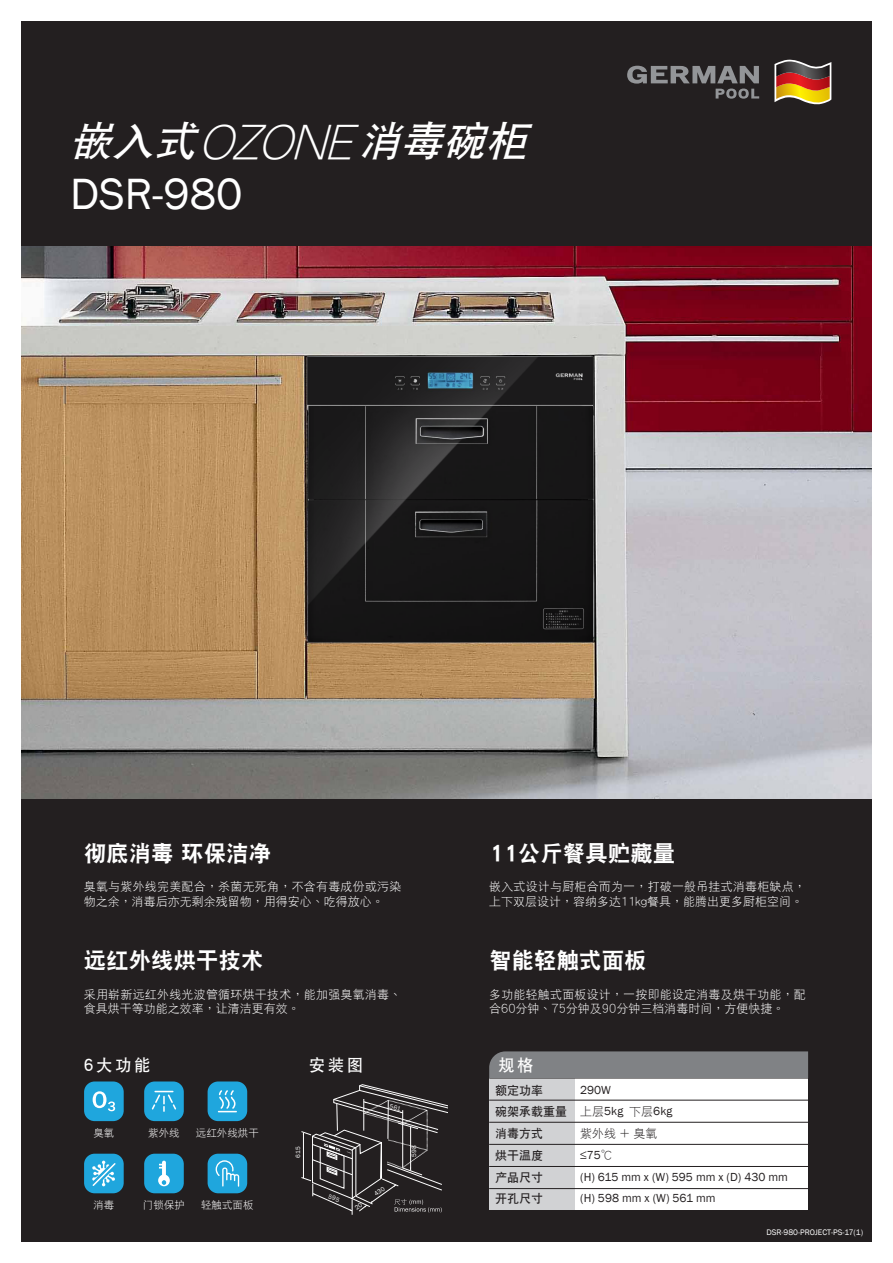
<style>
.page{position:relative;width:893px;height:1263px;background:#fff}
.page>*{position:absolute;margin:0;border:0;box-sizing:border-box;transform-origin:0 0}
.t1{font:45px "Franklin Gothic";color:#fff}
.t2{font:italic 40.8px "DFP Hei W7 GB5";color:#fff;scale:1.04 1}
.t3{font:22.5px "DFP Hei W9 GB5";color:#fff}
.t4{font:16.5px "DFP Hei W7 GB5";letter-spacing:.15em;color:#fff}
.t5{font:12px/14.4px "DFP Hei W3 GB5";letter-spacing:.015em;color:#fff}
.t6{font:12px "Franklin Gothic";color:#231f20}
.t7{font:12px/21.8px "DFP Hei W7 GB5";color:#231f20}
.t8{font:12px "DFP Hei W3 GB5";color:#231f20}
.t9{font:10.5px "DFP Hei W3 GB5";color:#fff}
.t10{font:8.25px "Franklin Gothic";color:#fff}
.t11{font:6.3px "Franklin Gothic";letter-spacing:.02em;color:#fff}
.s1{font-family:"DFP Hei W3 GB5";font-size:47.55px}
.s2{font-family:"DFP Hei W3 GB5"}
.s3{font-family:"Franklin Gothic"}
</style>
<div class="page">
<div style="left:21px;top:21px;width:851px;height:1221px;background:#231f20"></div>
<svg style="left:774px;top:59px;width:57px;height:46px"></svg>
<svg style="left:627px;top:66px;width:132px;height:33px"></svg>
<img style="left:21px;top:246px;width:851px;height:553px">
<img style="left:301px;top:350px;width:298px;height:296px">
<div style="left:489px;top:1078px;width:319px;height:132px;background:#fff"></div>
<div style="left:489px;top:1078px;width:85px;height:132px;background:#d1d2d4"></div>
<hr style="left:489px;top:1100px;width:319px;height:1px;background:#231f20">
<hr style="left:489px;top:1122px;width:319px;height:1px;background:#231f20">
<hr style="left:489px;top:1166px;width:319px;height:1px;background:#231f20">
<hr style="left:489px;top:1144px;width:319px;height:1px;background:#231f20">
<hr style="left:489px;top:1078px;width:319px;height:1px;background:#231f20">
<hr style="left:489px;top:1188px;width:319px;height:1px;background:#231f20">
<div style="left:489px;top:1051px;width:319px;height:27px;background:#808285"></div>
<div style="left:144px;top:1081px;width:40px;height:40px;background:#1fa6dd;border-radius:11px"></div>
<svg style="left:152px;top:1091px;width:24px;height:21px"></svg>
<div style="left:144px;top:1154px;width:40px;height:39px;background:#1fa6dd;border-radius:11px"></div>
<svg style="left:158px;top:1161px;width:12px;height:25px"></svg>
<div style="left:84px;top:1081px;width:40px;height:40px;background:#1fa6dd;border-radius:11px"></div>
<svg style="left:93px;top:1091px;width:22px;height:20px"></svg>
<div style="left:84px;top:1154px;width:40px;height:39px;background:#1fa6dd;border-radius:11px"></div>
<svg style="left:92px;top:1161px;width:24px;height:25px"></svg>
<div style="left:208px;top:1081px;width:39px;height:40px;background:#1fa6dd;border-radius:11px"></div>
<svg style="left:218px;top:1090px;width:19px;height:22px"></svg>
<div style="left:208px;top:1154px;width:39px;height:39px;background:#1fa6dd;border-radius:11px"></div>
<svg style="left:216px;top:1160px;width:23px;height:27px"></svg>
<svg style="left:301px;top:1084px;width:146px;height:131px"></svg>
<h2 class="t2" style="left:70px;top:120px;width:452px">嵌入式<span class="s1">OZONE</span>消毒碗櫃</h2>
<h1 class="t1" style="left:70px;top:167px;width:174px">DSR-980</h1>
<h3 class="t3" style="left:84px;top:841px;width:189px">徹底消毒 環保潔淨</h3>
<p class="t5" style="left:84px;top:879px;width:319px">臭氧與紫外線完美配合，殺菌無死角，不含有毒成份或污染物之餘，消毒後亦無剩餘殘留物，用得安心、吃得放心。</p>
<h3 class="t3" style="left:489px;top:841px;width:188px">11公斤餐具貯藏量</h3>
<p class="t5" style="left:489px;top:879px;width:318px">嵌入式設計與廚櫃合而為一，打破一般吊掛式消毒櫃缺點，上下雙層設計，容納多達11kg餐具，能騰出更多廚櫃空間。</p>
<h3 class="t3" style="left:84px;top:949px;width:182px">遠紅外線烘乾技術</h3>
<p class="t5" style="left:84px;top:987px;width:319px">採用嶄新遠紅外線光波管循環烘乾技術，能加強臭氧消毒、食具烘乾等功能之效率，讓清潔更有效。</p>
<h3 class="t3" style="left:489px;top:949px;width:159px">智能輕觸式面板</h3>
<p class="t5" style="left:489px;top:987px;width:318px">多功能輕觸式面板設計，一按即能設定消毒及烘乾功能，配合60分鐘、75分鐘及90分鐘三檔消毒時間，方便快捷。</p>
<h3 class="t4" style="left:84px;top:1057px;width:68px">6大功能</h3>
<h3 class="t4" style="left:309px;top:1057px;width:56px">安裝圖</h3>
<h3 class="t4" style="left:498px;top:1057px;width:37px">規格</h3>
<p class="t9" style="left:93px;top:1127px;width:23px">臭氧</p>
<p class="t9" style="left:148px;top:1127px;width:33px">紫外線</p>
<p class="t9" style="left:196px;top:1127px;width:64px">遠紅外線烘乾</p>
<p class="t7" style="left:495px;top:1079px;width:49px">額定功率</p>
<p class="t6" style="left:580px;top:1082px;width:32px">290W</p>
<p class="t7" style="left:495px;top:1101px;width:179px">碗架承載重量 <span class="s2">上層</span><span class="s3">5kg</span> <span class="s2">下層</span><span class="s3">6kg</span>消毒方式</p>
<p class="t8" style="left:580px;top:1127px;width:79px">紫外線 + 臭氧</p>
<p class="t9" style="left:93px;top:1200px;width:23px">消毒</p>
<p class="t9" style="left:143px;top:1200px;width:43px">門鎖保護</p>
<p class="t9" style="left:201px;top:1200px;width:54px">輕觸式面板</p>
<p class="t11" style="left:294px;top:1157px;width:13px;rotate:-90deg">615</p>
<p class="t11" style="left:410px;top:1157px;width:13px;rotate:-90deg">598</p>
<p class="t7" style="left:495px;top:1144px;width:49px">烘乾溫度</p>
<p class="t6" style="left:580px;top:1147px;width:34px">≤75<span class="s2">℃</span></p>
<p class="t7" style="left:495px;top:1166px;width:49px">產品尺寸</p>
<p class="t6" style="left:580px;top:1169px;width:209px">(H) 615 mm x (W) 595 mm x (D) 430 mm</p>
<p class="t7" style="left:495px;top:1188px;width:49px">開孔尺寸</p>
<p class="t6" style="left:580px;top:1191px;width:137px">(H) 598 mm x (W) 561 mm</p>
<p class="t10" style="left:766px;top:1227px;width:98px">DSR-980-PROJECT-PS-17(1)</p>
</div>
